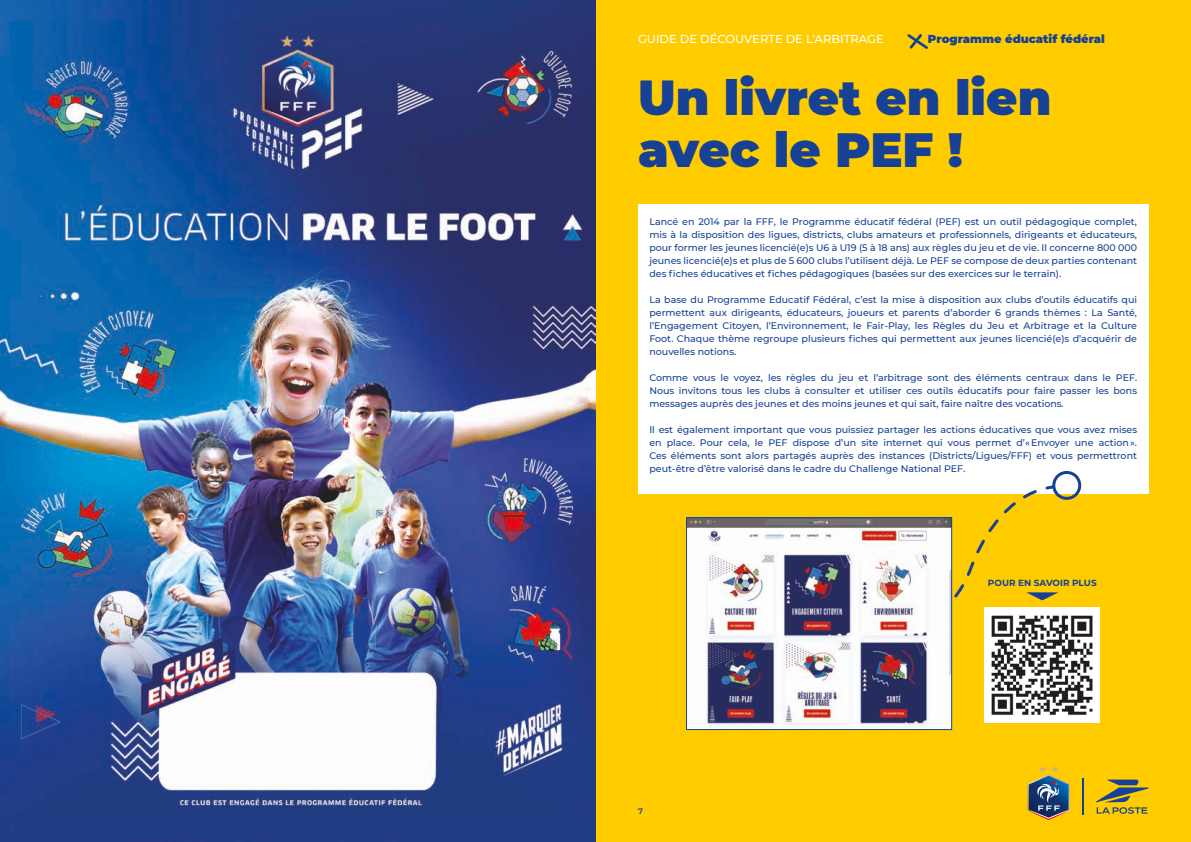
<style>
.page{position:relative;width:1191px;height:842px;background:#fff}
.page>*{position:absolute;margin:0;border:0;box-sizing:border-box;transform-origin:0 0}
.t1{font:900 48px/52px "Montserrat";color:#164194}
.t2{font:500 11.5px "Montserrat";color:#fff}
.t3{font:900 11.5px "Montserrat";color:#164194}
.t4{font:500 9.5px/13px "Montserrat";color:#164194;text-align:justify}
.t5{font:700 8.9px "Montserrat";color:#164194}
.t6{font:600 8px "Montserrat";color:#164194}
</style>
<div class="page">
<div style="left:595px;top:0;width:596px;height:842px;background:#fc0"></div>
<img style="left:0;top:0;width:595px;height:842px">
<hr style="left:1082px;top:778px;width:1px;height:37px;background:#164194">
<svg style="left:1027px;top:765px;width:43px;height:55px"></svg>
<svg style="left:1095px;top:780px;width:53px;height:34px"></svg>
<svg style="left:907px;top:34px;width:21px;height:15px"></svg>
<div style="left:638px;top:204px;width:510px;height:289px;background:#fff"></div>
<svg style="left:894px;top:471px;width:191px;height:159px"></svg>
<div style="left:984px;top:607px;width:116px;height:116px;background:#fff"></div>
<img style="left:991px;top:615px;width:102px;height:100px">
<img style="left:688px;top:519px;width:262px;height:209px">
<div style="left:686px;top:517px;width:266px;height:213px;border:1px solid #164194"></div>
<p class="t2" style="left:638px;top:31px;width:247px">GUIDE DE DÉCOUVERTE DE L’ARBITRAGE</p>
<p class="t3" style="left:928px;top:31px;width:178px">Programme éducatif fédéral</p>
<h1 class="t1" style="left:638px;top:68px;width:415px">Un livret en lien avec le PEF !</h1>
<p class="t4" style="left:649px;top:214px;width:489px">Lancé en 2014 par la FFF, le Programme éducatif fédéral (PEF) est un outil pédagogique complet, mis à la disposition des ligues, districts, clubs amateurs et professionnels, dirigeants et éducateurs, pour former les jeunes licencié(e)s U6 à U19 (5 à 18 ans) aux règles du jeu et de vie. Il concerne 800 000 jeunes licencié(e)s et plus de 5 600 clubs l’utilisent déjà. Le PEF se compose de deux parties contenant des fiches éducatives et fiches pédagogiques (basées sur des exercices sur le terrain).</p>
<p class="t4" style="left:649px;top:292px;width:489px">La base du Programme Educatif Fédéral, c’est la mise à disposition aux clubs d’outils éducatifs qui permettent aux dirigeants, éducateurs, joueurs et parents d’aborder 6 grands thèmes : La Santé, l’Engagement Citoyen, l’Environnement, le Fair-Play, les Règles du Jeu et Arbitrage et la Culture Foot. Chaque thème regroupe plusieurs fiches qui permettent aux jeunes licencié(e)s d’acquérir de nouvelles notions.</p>
<p class="t4" style="left:649px;top:370px;width:489px">Comme vous le voyez, les règles du jeu et l’arbitrage sont des éléments centraux dans le PEF.<br>Nous invitons tous les clubs à consulter et utiliser ces outils éducatifs pour faire passer les bons messages auprès des jeunes et des moins jeunes et qui sait, faire naître des vocations.</p>
<p class="t4" style="left:649px;top:422px;width:489px">Il est également important que vous puissiez partager les actions éducatives que vous avez mises en place. Pour cela, le PEF dispose d’un site internet qui vous permet d’« Envoyer une action ».<br>Ces éléments sont alors partagés auprès des instances (Districts/Ligues/FFF) et vous permettront peut-être d’être valorisé dans le cadre du Challenge National PEF.</p>
<p class="t6" style="left:638px;top:805px;width:6px">7</p>
<p class="t5" style="left:988px;top:576px;width:110px">POUR EN SAVOIR PLUS</p>
</div>
